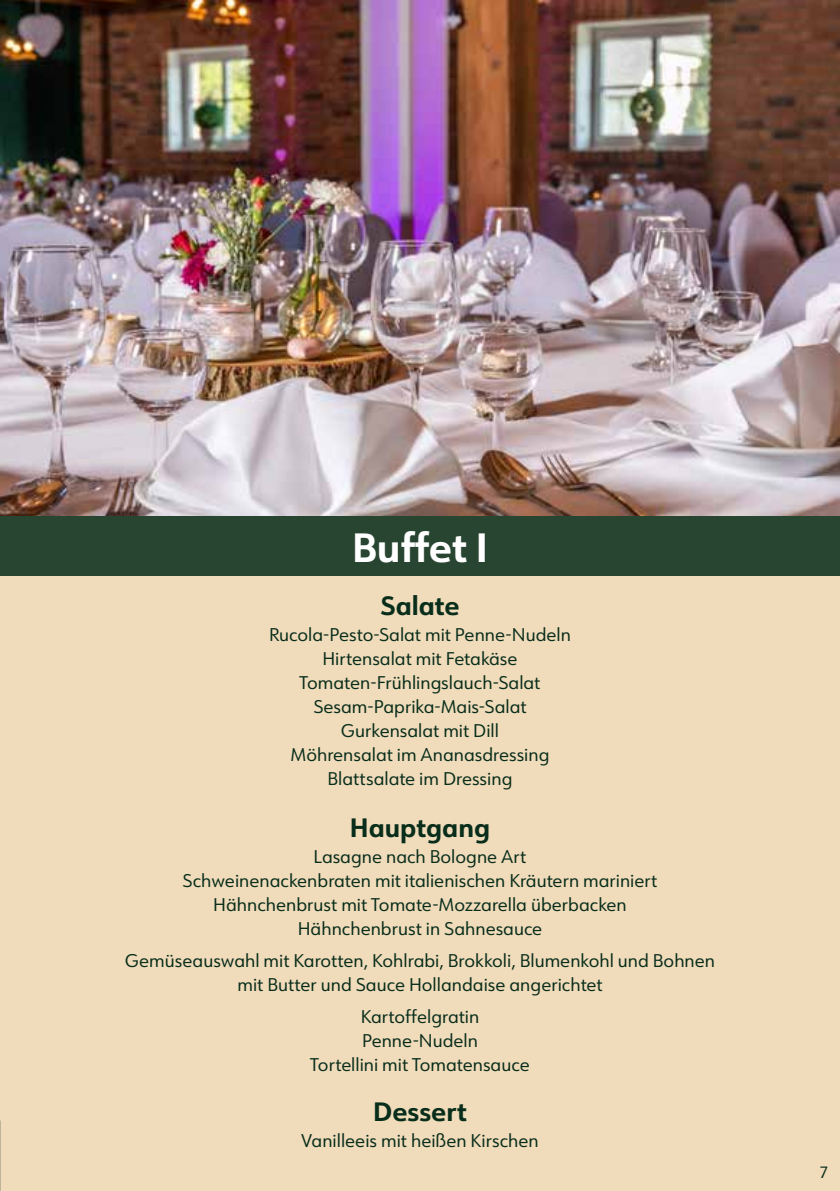
<style>
.page{position:relative;width:840px;height:1191px;background:#fff}
.page>*{position:absolute;margin:0;border:0;box-sizing:border-box;transform-origin:0 0}
.t1{font:700 40px "URW Form";color:#fff}
.t2{font:700 26px "URW Form";color:#082d1b}
.t3{font:18px/24px "URW Form";color:#082d1b;text-align:center}
.t4{font:16px "URW Form";color:#082d1b}
</style>
<div class="page">
<div style="left:0;top:576px;width:839px;height:615px;background:#f0dbba"></div>
<div style="left:0;top:515px;width:839px;height:61px;background:#284531"></div>
<img style="left:0;top:0;width:839px;height:515px">
<h1 class="t1" style="left:352px;top:520px;width:137px">Buffet I</h1>
<h2 class="t2" style="left:380px;top:587px;width:81px">Salate</h2>
<p class="t3" style="left:269px;top:622px;width:303px">Rucola-Pesto-Salat mit Penne-Nudeln<br>Hirtensalat mit Fetakäse<br>Tomaten-Frühlingslauch-Salat<br>Sesam-Paprika-Mais-Salat<br>Gurkensalat mit Dill<br>Möhrensalat im Ananasdressing<br>Blattsalate im Dressing</p>
<h2 class="t2" style="left:349px;top:809px;width:142px">Hauptgang</h2>
<p class="t3" style="left:182px;top:844px;width:476px">Lasagne nach Bologne Art<br>Schweinenackenbraten mit italienischen Kräutern mariniert Hähnchenbrust mit Tomate-Mozzarella überbacken Hähnchenbrust in Sahnesauce</p>
<p class="t3" style="left:125px;top:948px;width:591px">Gemüseauswahl mit Karotten, Kohlrabi, Brokkoli, Blumenkohl und Bohnen mit Butter und Sauce Hollandaise angerichtet</p>
<p class="t3" style="left:310px;top:1004px;width:221px">Kartoffelgratin<br>Penne-Nudeln<br>Tortellini mit Tomatensauce</p>
<h2 class="t2" style="left:373px;top:1093px;width:95px">Dessert</h2>
<p class="t3" style="left:301px;top:1128px;width:239px">Vanilleeis mit heißen Kirschen</p>
<p class="t4" style="left:819px;top:1161px;width:11px">7</p>
</div>
